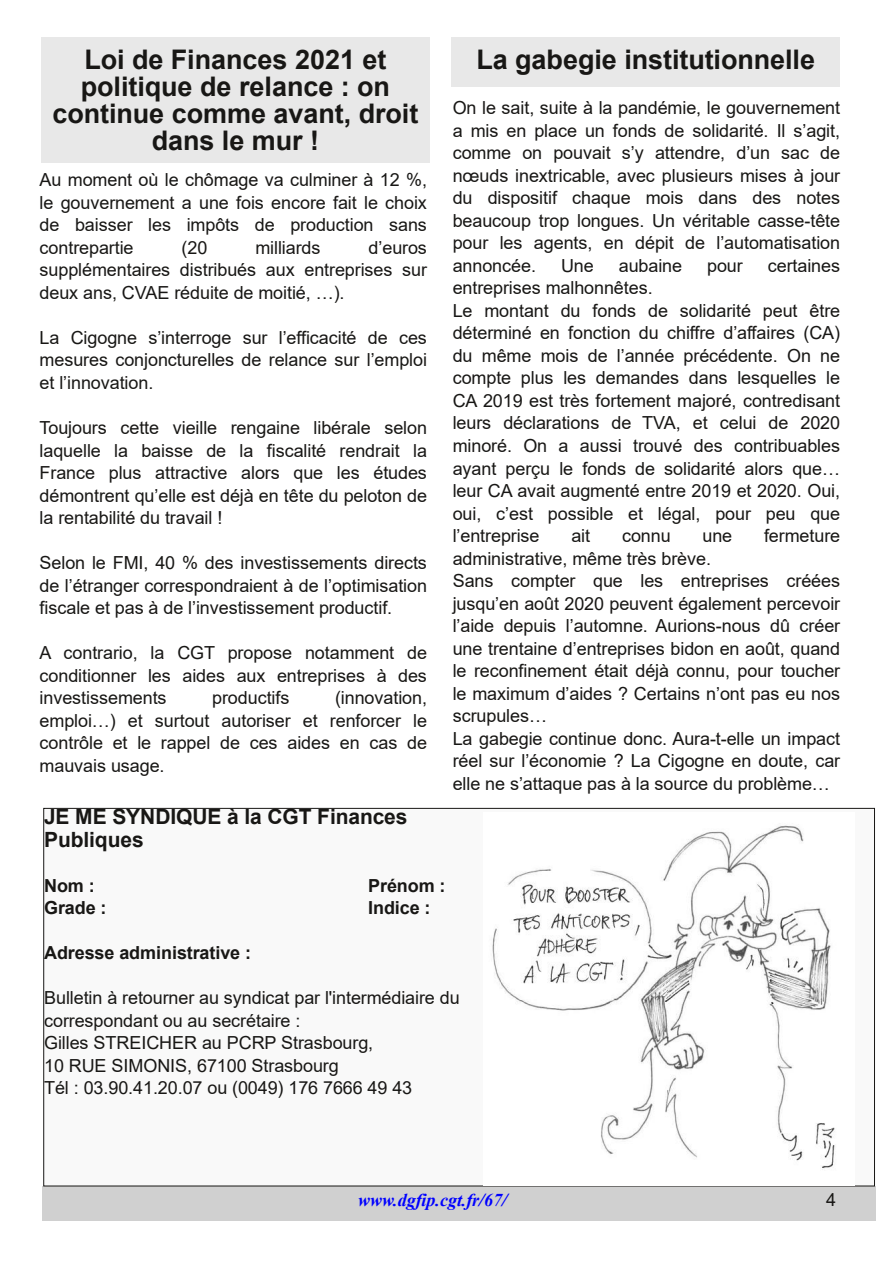
<style>
.page{position:relative;width:893px;height:1263px;background:#fff}
.page>*{position:absolute;margin:0;border:0;box-sizing:border-box;transform-origin:0 0}
.t1{font:700 27px/27px "Arial";color:#181715;text-align:center}
.t2{font:700 21px/22.5px "Arial";letter-spacing:-.005em;color:#181715}
.t3{font:18px/22.5px "Arial";letter-spacing:-.005em;color:#181715;text-align:justify}
.t4{font:700 18px "Arial";letter-spacing:-.005em;color:#181715}
.t5{font:italic 700 18px "Times New Roman";color:#00f}
</style>
<div class="page">
<div style="left:41px;top:38px;width:389px;height:125px;background:#e8e8e8"></div>
<div style="left:42px;top:1186px;width:834px;height:34px;background:#d0d0d0"></div>
<div style="left:44px;top:808px;width:830px;height:378px;background:#f9f9f9"></div>
<img style="left:492px;top:825px;width:343px;height:343px">
<div style="left:452px;top:38px;width:388px;height:49px;background:#e8e8e8"></div>
<h1 class="t1" style="left:52px;top:46px;width:367px">Loi de Finances 2021 et politique de relance : on continue comme avant, droit dans le mur !</h1>
<p class="t3" style="left:40px;top:169px;width:389px">Au moment où le chômage va culminer à 12 %, le gouvernement a une fois encore fait le choix de baisser les impôts de production sans contrepartie</p>
<p class="t3" style="left:182px;top:236px;width:27px">(20</p>
<p class="t3" style="left:255px;top:236px;width:67px">milliards</p>
<p class="t3" style="left:40px;top:236px;width:389px;text-indent:329px">d’euros supplémentaires distribués aux entreprises sur deux ans, CVAE réduite de moitié, …).</p>
<p class="t3" style="left:40px;top:326px;width:389px">La Cigogne s’interroge sur l’efficacité de ces mesures conjoncturelles de relance sur l’emploi et l’innovation.</p>
<p class="t3" style="left:40px;top:416px;width:389px">Toujours cette vieille rengaine libérale selon laquelle la baisse de la fiscalité rendrait la France plus attractive alors que les études démontrent qu’elle est déjà en tête du peloton de la rentabilité du travail !</p>
<p class="t3" style="left:40px;top:551px;width:389px">Selon le FMI, 40 % des investissements directs de l’étranger correspondraient à de l’optimisation fiscale et pas à de l’investissement productif.</p>
<p class="t3" style="left:40px;top:641px;width:389px">A contrario, la CGT propose notamment de conditionner les aides aux entreprises à des investissements</p>
<p class="t3" style="left:40px;top:686px;width:389px;text-indent:295px">(innovation, emploi…) et surtout autoriser et renforcer le contrôle et le rappel de ces aides en cas de mauvais usage.</p>
<p class="t3" style="left:212px;top:686px;width:79px">productifs</p>
<h1 class="t1" style="left:476px;top:46px;width:340px">La gabegie institutionnelle</h1>
<p class="t3" style="left:453px;top:97px;width:389px">On le sait, suite à la pandémie, le gouvernement a mis en place un fonds de solidarité. Il s’agit, comme on pouvait s’y attendre, d’un sac de nœuds inextricable, avec plusieurs mises à jour du dispositif chaque mois dans des notes beaucoup trop longues. Un véritable casse-tête pour les agents, en dépit de l’automatisation annoncée.</p>
<p class="t3" style="left:561px;top:254px;width:34px">Une</p>
<p class="t3" style="left:619px;top:254px;width:65px">aubaine</p>
<p class="t3" style="left:707px;top:254px;width:37px">pour</p>
<p class="t3" style="left:768px;top:254px;width:74px">certaines</p>
<p class="t3" style="left:453px;top:277px;width:389px;text-align:left">entreprises malhonnêtes.<br>Le montant du fonds de solidarité peut être déterminé en fonction du chiffre d’affaires (CA) du même mois de l’année précédente. On ne compte plus les demandes dans lesquelles le CA 2019 est très fortement majoré, contredisant leurs déclarations de TVA, et celui de 2020 minoré. On a aussi trouvé des contribuables ayant perçu le fonds de solidarité alors que… leur CA avait augmenté entre 2019 et 2020. Oui, oui, c’est possible et légal, pour peu que l’entreprise</p>
<p class="t3" style="left:571px;top:524px;width:20px">ait</p>
<p class="t3" style="left:622px;top:524px;width:50px">connu</p>
<p class="t3" style="left:702px;top:524px;width:31px">une</p>
<p class="t3" style="left:764px;top:524px;width:78px">fermeture</p>
<p class="t3" style="left:453px;top:547px;width:389px;text-align:left">administrative, même très brève.<br>Sans compter que les entreprises créées jusqu’en août 2020 peuvent également percevoir l’aide depuis l’automne. Aurions-nous dû créer une trentaine d’entreprises bidon en août, quand le reconfinement était déjà connu, pour toucher le maximum d’aides ? Certains n’ont pas eu nos scrupules…<br>La gabegie continue donc. Aura-t-elle un impact réel sur l’économie ? La Cigogne en doute, car elle ne s’attaque pas à la source du problème…</p>
<p class="t2" style="left:44px;top:805px;width:365px">JE ME SYNDIQUE à la CGT Finances<br>Publiques</p>
<p class="t4" style="left:44px;top:875px;width:52px">Nom :</p>
<p class="t4" style="left:368px;top:875px;width:79px">Prénom :</p>
<p class="t4" style="left:44px;top:898px;width:64px">Grade :</p>
<p class="t4" style="left:368px;top:898px;width:64px">Indice :</p>
<p class="t4" style="left:44px;top:943px;width:208px">Adresse administrative :</p>
<p class="t3" style="left:44px;top:986px;width:417px;text-align:left">Bulletin à retourner au syndicat par l'intermédiaire du correspondant ou au secrétaire :<br>Gilles STREICHER au PCRP Strasbourg,<br>10 RUE SIMONIS, 67100 Strasbourg<br>Tél : 03.90.41.20.07 ou (0049) 176 7666 49 43</p>
<p class="t5" style="left:358px;top:1189px;width:151px">www.dgfip.cgt.fr/67/</p>
<p class="t3" style="left:826px;top:1189px;width:12px">4</p>
</div>
